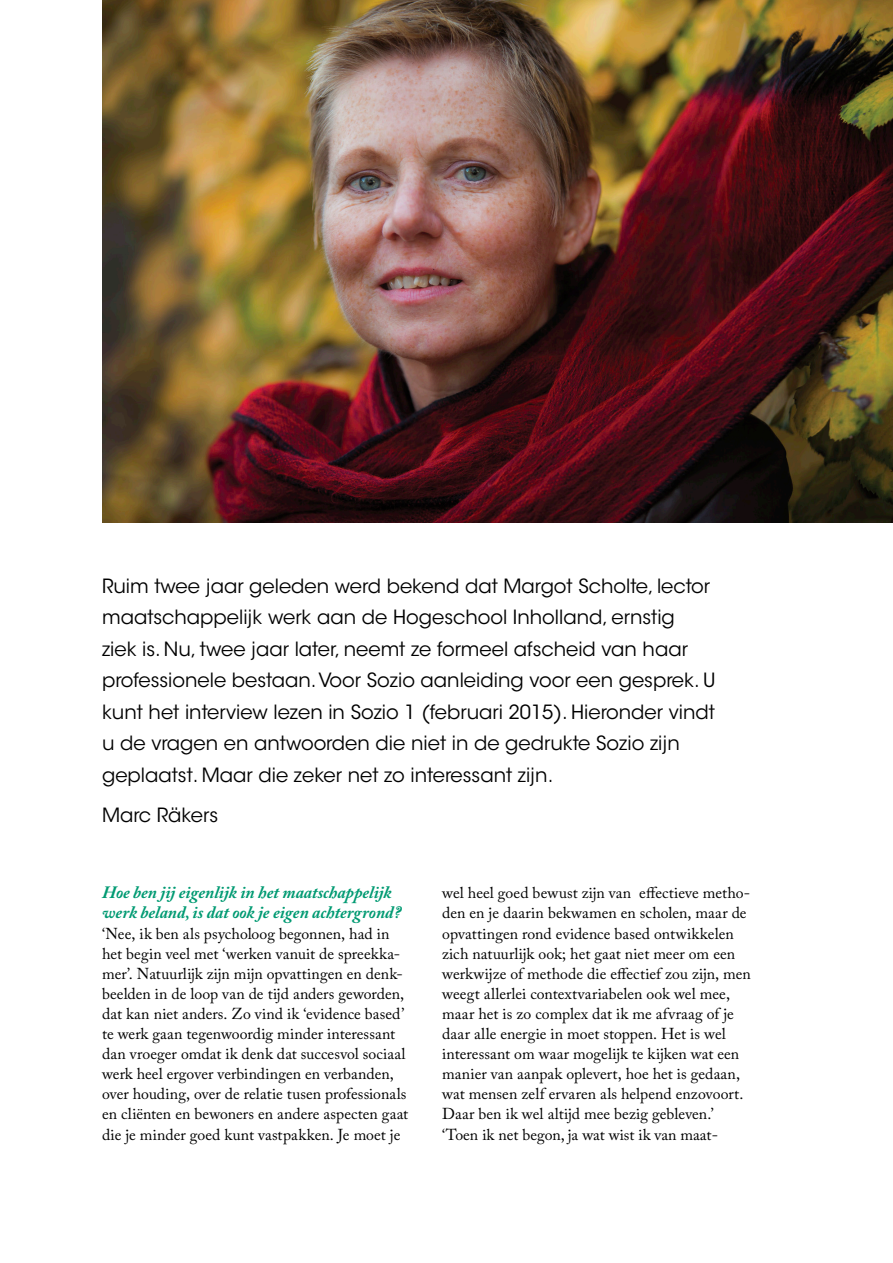
<style>
.page{position:relative;width:893px;height:1263px;background:#fff}
.page>*{position:absolute;margin:0;border:0;box-sizing:border-box;transform-origin:0 0}
.Alineastijl_1{font:19.5px/31.5px "ITC Avant Garde Std";color:#000}
.tk_groen{font:italic 700 17.25px/20.1px "Adobe Caslon Pro";color:#009a72}
._2_koll{font:15.75px/20.1px "Adobe Caslon Pro";letter-spacing:.005em;color:#000}
</style>
<div class="page">
<img style="left:102px;top:0;width:791px;height:522px">
<p class="Alineastijl_1" style="left:102px;top:570px;width:615px">Ruim twee jaar geleden werd bekend dat Margot Scholte, lector maatschappelijk werk aan de Hogeschool Inholland, ernstig<br>ziek is. Nu, twee jaar later, neemt ze formeel afscheid van haar professionele bestaan. Voor Sozio aanleiding voor een gesprek. U kunt het interview lezen in Sozio 1 (februari 2015). Hieronder vindt u de vragen en antwoorden die niet in de gedrukte Sozio zijn geplaatst. Maar die zeker net zo interessant zijn.</p>
<p class="Alineastijl_1" style="left:102px;top:799px;width:118px">Marc Räkers</p>
<p class="tk_groen" style="left:102px;top:882px;width:300px">Hoe ben jij eigenlijk in het maatschappelijk werk beland, is dat ook je eigen achtergrond?</p>
<p class="_2_koll" style="left:102px;top:923px;width:308px">‘Nee, ik ben als psycholoog begonnen, had in het begin veel met ‘werken vanuit de spreekka&shy;mer’. Natuurlijk zijn mijn opvattingen en denk&shy;beelden in de loop van de tijd anders geworden, dat kan niet anders. Zo vind ik ‘evidence based’ te werk gaan tegenwoordig minder interessant dan vroeger omdat ik denk dat succesvol sociaal werk heel ergover verbindingen en verbanden, over houding, over de relatie tusen professionals en cliënten en bewoners en andere aspecten gaat die je minder goed kunt vastpakken. Je moet je</p>
<p class="_2_koll" style="left:442px;top:883px;width:310px">wel heel goed bewust zijn van effectieve metho&shy;den en je daarin bekwamen en scholen, maar de opvattingen rond evidence based ontwikkelen zich natuurlijk ook; het gaat niet meer om een werkwijze of methode die effectief zou zijn, men weegt allerlei contextvariabelen ook wel mee, maar het is zo complex dat ik me afvraag of je daar alle energie in moet stoppen. Het is wel interessant om waar mogelijk te kijken wat een manier van aanpak oplevert, hoe het is gedaan, wat mensen zelf ervaren als helpend enzovoort.<br>Daar ben ik wel altijd mee bezig gebleven.’</p>
<p class="_2_koll" style="left:442px;top:1124px;width:277px">‘Toen ik net begon, ja wat wist ik van maat-</p>
</div>
